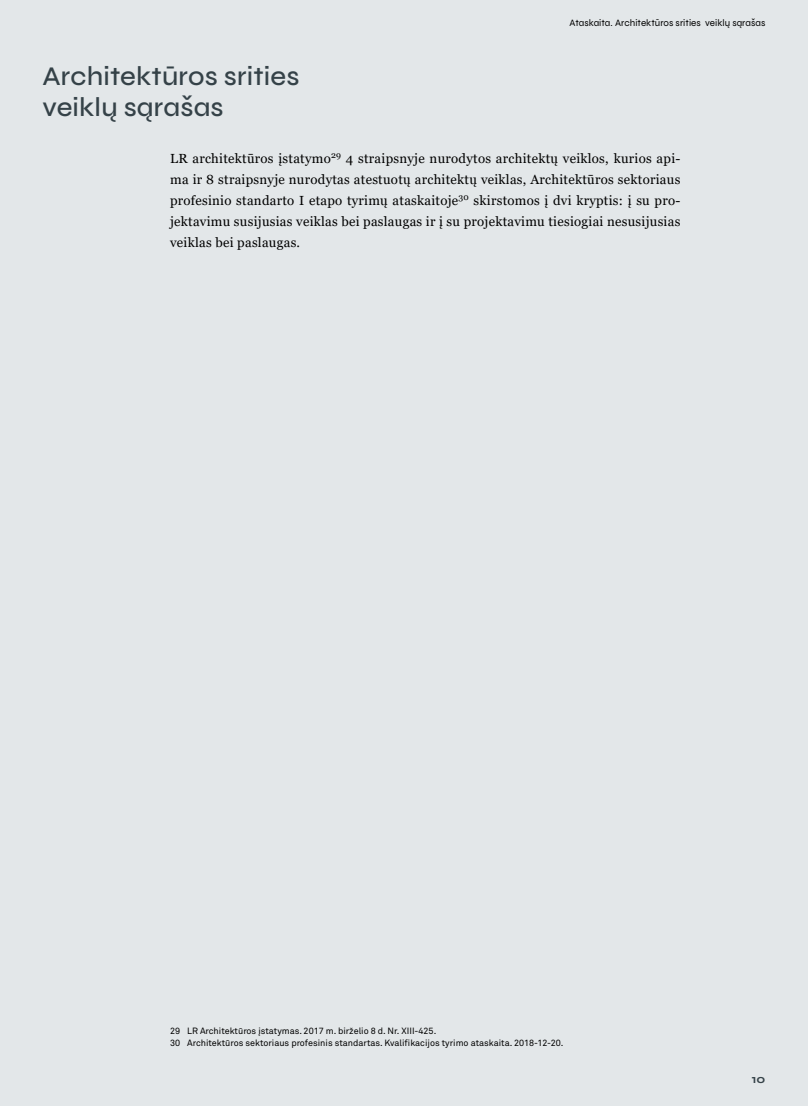
<style>
.page{position:relative;width:808px;height:1106px;background:#e3e7e9}
.page>*{position:absolute;margin:0;border:0;box-sizing:border-box;transform-origin:0 0}
.t1{font:500 27px/31.5px "Syne";letter-spacing:.005em;color:#354248}
.t2{font:13.2px/21px "Georgia";letter-spacing:.02em;color:#000;text-align:justify}
.t3{font:700 12px "Syne";color:#354248}
.t4{font:9.75px "Syne";letter-spacing:.005em;color:#000}
.t5{font:9px/12px "Akkurat Pro";color:#000}
</style>
<div class="page">
<p class="t4" style="left:570px;top:17px;width:197px">Ataskaita. Architektūros srities veiklų sąrašas</p>
<h1 class="t1" style="left:43px;top:59px;width:258px">Architektūros srities veiklų sąrašas</h1>
<p class="t2" style="left:170px;top:148px;width:512px">LR architektūros įstatymo<sup>29</sup> 4 straipsnyje nurodytos architektų veiklos, kurios api&shy;ma ir 8 straipsnyje nurodytas atestuotų architektų veiklas, Architektūros sektoriaus profesinio standarto I etapo tyrimų ataskaitoje<sup>30</sup> skirstomos į dvi kryptis: į su pro&shy;jektavimu susijusias veiklas bei paslaugas ir į su projektavimu tiesiogiai nesusijusias veiklas bei paslaugas.</p>
<p class="t5" style="left:170px;top:1025px;width:395px">29 LR Architektūros įstatymas. 2017 m. birželio 8 d. Nr. XIII-425.<br>30 Architektūros sektoriaus profesinis standartas. Kvalifikacijos tyrimo ataskaita. 2018-12-20.</p>
<p class="t3" style="left:752px;top:1071px;width:15px">10</p>
</div>
